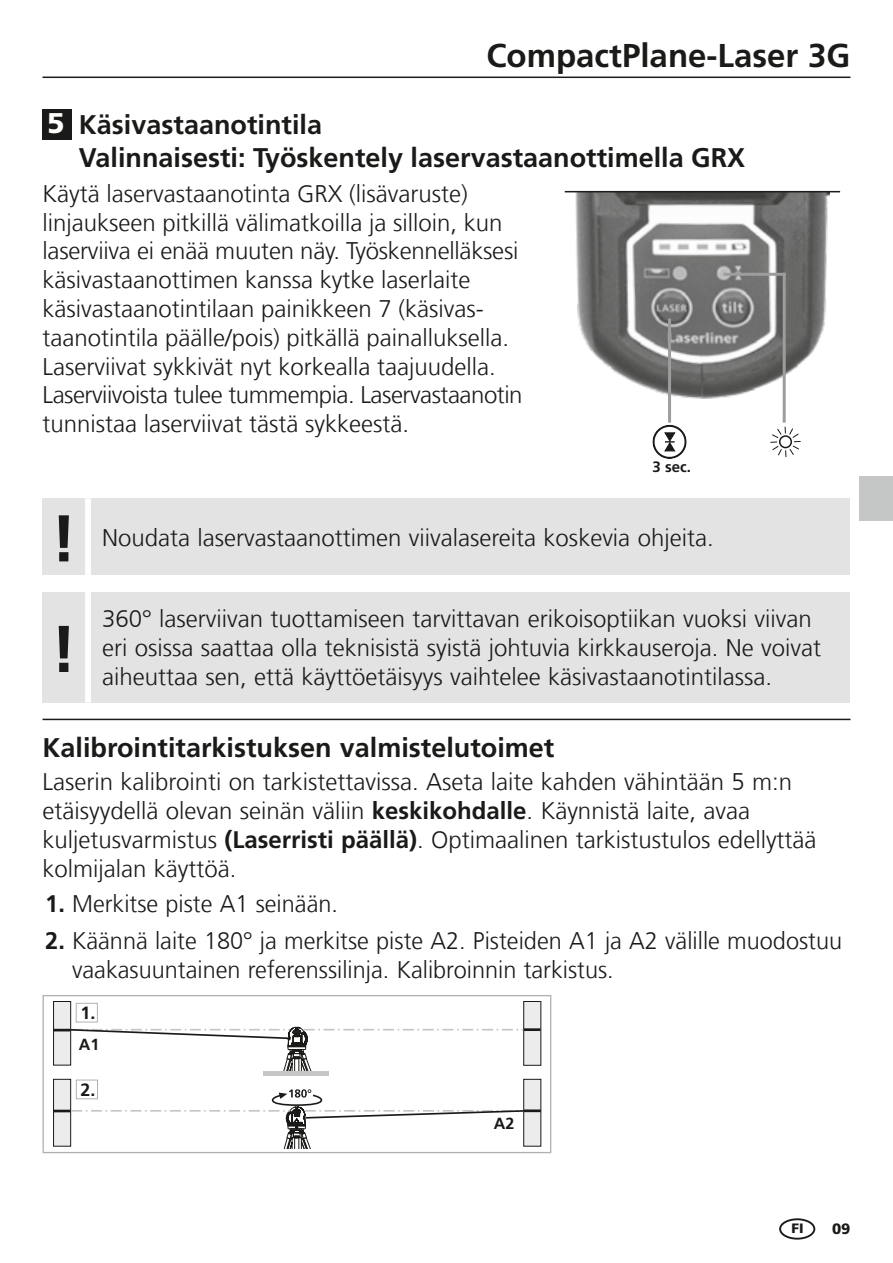
<style>
.page{position:relative;width:893px;height:1263px;background:#fff}
.page>*{position:absolute;margin:0;border:0;box-sizing:border-box;transform-origin:0 0}
.t1{font:700 66px "Frutiger LT Com";color:#1a1a18}
.t2{font:700 33px "Frutiger LT Com";color:#1a1a18}
.t3{font:700 27px/32.4px "Frutiger LT Com";color:#1a1a18}
.t4{font:300 24px/28.8px "Frutiger LT Com";color:#1a1a18}
.t5{font:700 17.7px "Frutiger LT Com";color:#1a1a18}
.t6{font:700 16.2px "Frutiger LT Com";color:#1a1a18}
.t7{font:700 15px "Frutiger LT Com";color:#1a1a18}
.t8{font:900 15px "Frutiger LT Com";color:#1a1a18}
.t9{font:900 13.5px "Frutiger LT Com";color:#1a1a18}
.s1{font-weight:900;font-size:28.5px;color:#fff}
.s2{font-weight:700}
</style>
<div class="page">
<hr style="left:43px;top:77px;width:807px;height:1px;background:#1a1a18">
<div style="left:43px;top:109px;width:29px;height:30px;background:#1a1a18"></div>
<div style="left:43px;top:498px;width:807px;height:77px;background:#e3e3e3"></div>
<div style="left:85px;top:498px;width:6px;height:77px;background:#fff"></div>
<div style="left:43px;top:592px;width:807px;height:110px;background:#e3e3e3"></div>
<div style="left:85px;top:592px;width:6px;height:110px;background:#fff"></div>
<hr style="left:43px;top:719px;width:807px;height:1px;background:#1a1a18">
<div style="left:43px;top:995px;width:508px;height:158px;border:1px solid #b1b2b3"></div>
<div style="left:524px;top:1001px;width:17px;height:64px;background:#ececed"></div>
<div style="left:54px;top:1079px;width:17px;height:67px;background:#ececed"></div>
<div style="left:53px;top:1079px;width:18px;height:67px;border:1px solid #1a1a18"></div>
<div style="left:54px;top:1001px;width:17px;height:64px;background:#ececed"></div>
<div style="left:53px;top:1001px;width:18px;height:64px;border:1px solid #1a1a18"></div>
<div style="left:76px;top:1079px;width:22px;height:20px;border:1px solid #b1b2b3"></div>
<div style="left:76px;top:1003px;width:22px;height:19px;border:1px solid #b1b2b3"></div>
<div style="left:524px;top:1079px;width:17px;height:67px;background:#ececed"></div>
<div style="left:524px;top:1079px;width:17px;height:67px;border:1px solid #1a1a18"></div>
<svg style="left:53px;top:1089px;width:488px;height:59px"></svg>
<svg style="left:53px;top:1027px;width:470px;height:46px"></svg>
<hr style="left:264px;top:1071px;width:65px;height:4px;background:#c5c6c6">
<hr style="left:524px;top:1028px;width:17px;height:3px;background:#1a1a18">
<hr style="left:524px;top:1109px;width:17px;height:3px;background:#1a1a18">
<div style="left:859px;top:476px;width:34px;height:44px;background:#c5c6c6"></div>
<div style="left:779px;top:1218px;width:36px;height:21px;border:2px solid #1a1a18;border-radius:50%"></div>
<img style="left:564px;top:192px;width:265px;height:229px">
<hr style="left:565px;top:191px;width:275px;height:1px;background:#1a1a18">
<svg style="left:652px;top:425px;width:35px;height:34px"></svg>
<svg style="left:770px;top:427px;width:31px;height:30px"></svg>
<div style="left:779px;top:435px;width:13px;height:13px;border:2px solid #1a1a18;border-radius:50%"></div>
<hr style="left:783px;top:273px;width:3px;height:150px;background:#9c9d9d">
<hr style="left:668px;top:319px;width:3px;height:104px;background:#9c9d9d">
<hr style="left:724px;top:273px;width:62px;height:3px;background:#9c9d9d">
<h2 class="t2" style="left:486px;top:36px;width:365px">CompactPlane-Laser 3G</h2>
<p class="t3" style="left:79px;top:109px;width:668px;text-indent:-32px"><span class="s1">5</span> Käsivastaanotintila<br>Valinnaisesti: Työskentely laservastaanottimella GRX</p>
<p class="t4" style="left:43px;top:179px;width:482px">Käytä laservastaanotinta GRX (lisävaruste) linjaukseen pitkillä välimatkoilla ja silloin, kun laserviiva ei enää muuten näy. Työskennelläksesi käsivastaanottimen kanssa kytke laserlaite käsivastaanotintilaan painikkeen 7 (käsivas&shy;taanotintila päälle/pois) pitkällä painalluksella.<br>Laserviivat sykkivät nyt korkealla taajuudella.<br>Laserviivoista tulee tummempia. Laservastaanotin tunnistaa laserviivat tästä sykkeestä.</p>
<h1 class="t1" style="left:51px;top:500px;width:27px">!</h1>
<h1 class="t1" style="left:51px;top:610px;width:27px">!</h1>
<p class="t7" style="left:653px;top:458px;width:40px">3 sec.</p>
<p class="t4" style="left:102px;top:523px;width:613px">Noudata laservastaanottimen viivalasereita koskevia ohjeita.</p>
<p class="t4" style="left:102px;top:605px;width:720px">360° laserviivan tuottamiseen tarvittavan erikoisoptiikan vuoksi viivan eri osissa saattaa olla teknisistä syistä johtuvia kirkkauseroja. Ne voivat aiheuttaa sen, että käyttöetäisyys vaihtelee käsivastaanotintilassa.</p>
<p class="t3" style="left:43px;top:732px;width:513px">Kalibrointitarkistuksen valmistelutoimet</p>
<p class="t4" style="left:43px;top:768px;width:776px">Laserin kalibrointi on tarkistettavissa. Aseta laite kahden vähintään 5 m:n etäisyydellä olevan seinän väliin <span class="s2">keskikohdalle</span>. Käynnistä laite, avaa kuljetusvarmistus <span class="s2">(Laserristi päällä)</span>. Optimaalinen tarkistustulos edellyttää kolmijalan käyttöä.</p>
<p class="t4" style="left:45px;top:889px;width:294px"><span class="s2">1.</span> Merkitse piste A1 seinään.</p>
<p class="t4" style="left:72px;top:927px;width:772px;text-indent:-27px"><span class="s2">2.</span> Käännä laite 180° ja merkitse piste A2. Pisteiden A1 ja A2 välille muodostuu vaakasuuntainen referenssilinja. Kalibroinnin tarkistus.</p>
<p class="t5" style="left:80px;top:1002px;width:16px">1.</p>
<p class="t6" style="left:79px;top:1034px;width:22px">A1</p>
<p class="t5" style="left:81px;top:1079px;width:16px">2.</p>
<p class="t6" style="left:494px;top:1114px;width:22px">A2</p>
<p class="t9" style="left:792px;top:1220px;width:14px">FI</p>
<p class="t8" style="left:832px;top:1219px;width:20px">09</p>
</div>
